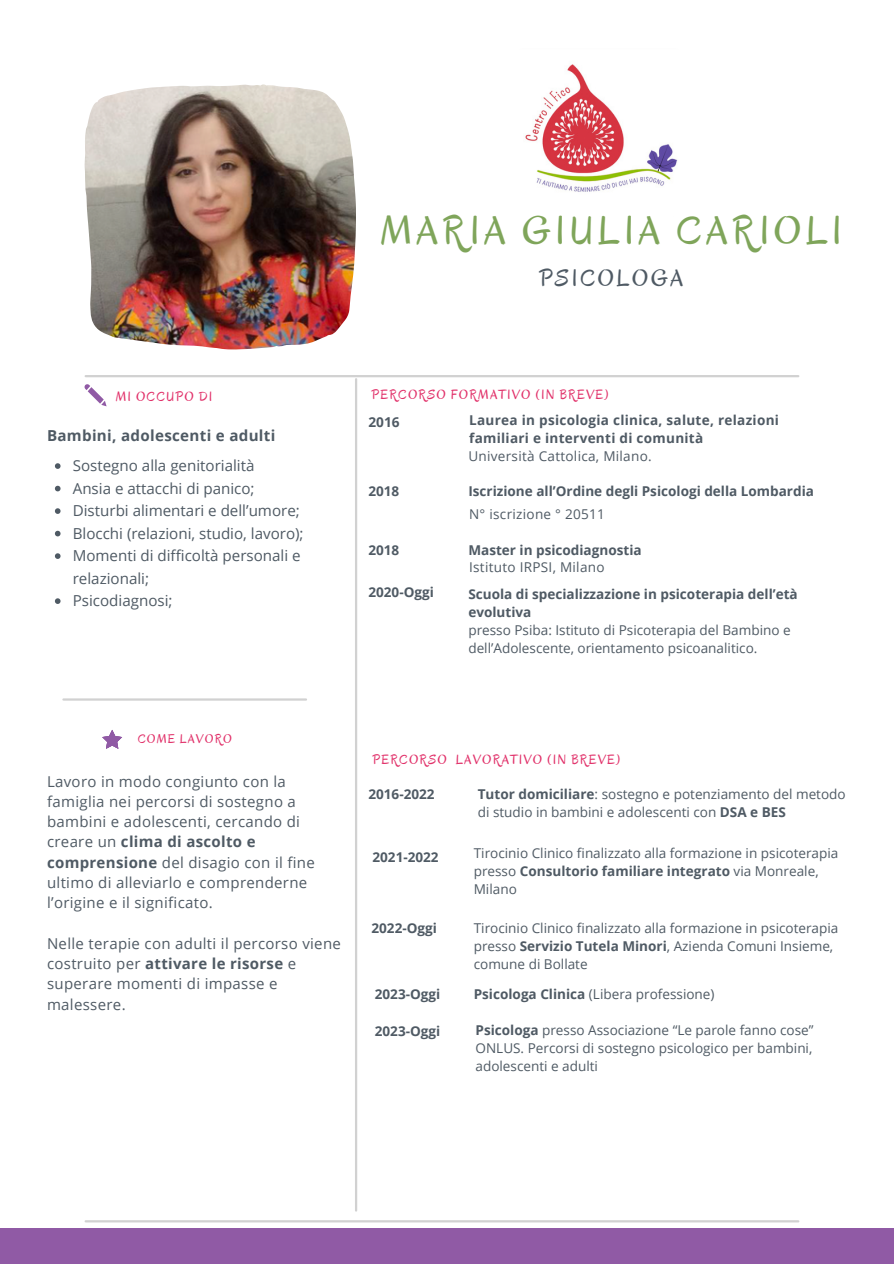
<style>
.page{position:relative;width:894px;height:1264px;background:#fff}
.page>*{position:absolute;margin:0;border:0;box-sizing:border-box;transform-origin:0 0}
.t1{font:40.5px "Oregano";letter-spacing:.105em;color:#7fa55a}
.t2{font:24px "Oregano";letter-spacing:.1em;color:#4f5a64}
.t3{font:15.15px/22.5px "Open Sans";color:#4f5a64}
.t4{font:700 15.15px "Open Sans";letter-spacing:.02em;color:#4f5a64}
.t5{font:15px/20.2px "Open Sans";letter-spacing:.02em;color:#4f5a64}
.t6{font:700 13.65px "Open Sans";color:#4f5a64}
.t7{font:13.5px/18px "Open Sans";color:#4f5a64}
.t8{font:700 13.5px/18px "Open Sans";color:#4f5a64}
.t9{font:700 13.5px/18px "Open Sans";letter-spacing:.02em;color:#4f5a64}
.t10{font:13.5px "Open Sans";letter-spacing:.02em;color:#4f5a64}
.t11{font:13.5px "Oregano";letter-spacing:.095em;color:#e13069}
.t12{font:12.75px "Oregano";letter-spacing:.095em;color:#e13069}
.s1{font-weight:700}
</style>
<div class="page">
<hr style="left:86px;top:375px;width:712px;height:2px;background:#d1d1d1">
<hr style="left:63px;top:698px;width:243px;height:2px;background:#d1d1d1">
<hr style="left:86px;top:1220px;width:712px;height:2px;background:#d1d1d1">
<svg style="left:84px;top:384px;width:23px;height:22px"></svg>
<div style="left:0;top:1227px;width:893px;height:36px;background:#905aa5"></div>
<img style="left:514px;top:48px;width:169px;height:169px;border-radius:10px">
<svg style="left:102px;top:730px;width:20px;height:18px"></svg>
<hr style="left:355px;top:379px;width:2px;height:831px;background:#d1d1d1">
<img style="left:85px;top:84px;width:271px;height:265px">
<svg style="left:55px;top:463px;width:5px;height:6px"></svg>
<svg style="left:55px;top:486px;width:5px;height:5px"></svg>
<svg style="left:55px;top:508px;width:5px;height:6px"></svg>
<svg style="left:55px;top:531px;width:5px;height:5px"></svg>
<svg style="left:55px;top:553px;width:5px;height:6px"></svg>
<svg style="left:55px;top:598px;width:5px;height:6px"></svg>
<p class="t1" style="left:380px;top:205px;width:462px">MARIA GIULIA CARIOLI</p>
<h1 class="t2" style="left:539px;top:263px;width:146px">PSICOLOGA</h1>
<h5 class="t11" style="left:116px;top:388px;width:98px">MI OCCUPO DI</h5>
<p class="t11" style="left:371px;top:385px;width:239px">PERCORSO FORMATIVO (IN BREVE)</p>
<h3 class="t4" style="left:47px;top:425px;width:230px">Bambini, adolescenti e adulti</h3>
<p class="t3" style="left:73px;top:454px;width:183px">Sostegno alla genitorialità</p>
<p class="t3" style="left:73px;top:476px;width:183px">Ansia e attacchi di panico;</p>
<p class="t3" style="left:73px;top:499px;width:228px">Disturbi alimentari e dell’umore;</p>
<p class="t3" style="left:73px;top:521px;width:232px">Blocchi (relazioni, studio, lavoro);</p>
<h5 class="t3" style="left:73px;top:544px;width:229px">Momenti di difficoltà personali e relazionali;</h5>
<h4 class="t3" style="left:73px;top:589px;width:101px">Psicodiagnosi;</h4>
<p class="t6" style="left:368px;top:412px;width:33px">2016</p>
<p class="t9" style="left:469px;top:411px;width:311px">Laurea in psicologia clinica, salute, relazioni familiari e interventi di comunità</p>
<p class="t10" style="left:468px;top:446px;width:185px">Università Cattolica, Milano.</p>
<p class="t8" style="left:368px;top:481px;width:32px">2018</p>
<h6 class="t8" style="left:368px;top:541px;width:32px">2018</h6>
<h6 class="t8" style="left:468px;top:482px;width:347px">Iscrizione all’Ordine degli Psicologi della Lombardia</h6>
<h6 class="t10" style="left:469px;top:505px;width:137px">N° iscrizione ° 20511</h6>
<p class="t8" style="left:468px;top:540px;width:175px">Master in psicodiagnostia</p>
<p class="t10" style="left:469px;top:558px;width:137px">Istituto IRPSI, Milano</p>
<h6 class="t8" style="left:368px;top:583px;width:67px">2020-Oggi</h6>
<p class="t8" style="left:468px;top:584px;width:331px">Scuola di specializzazione in psicoterapia dell’età evolutiva</p>
<p class="t7" style="left:468px;top:620px;width:324px">presso Psiba: Istituto di Psicoterapia del Bambino e dell’Adolescente, orientamento psicoanalitico.</p>
<h4 class="t12" style="left:138px;top:731px;width:95px">COME LAVORO</h4>
<h5 class="t5" style="left:47px;top:770px;width:269px">Lavoro in modo congiunto con la famiglia nei percorsi di sostegno a bambini e adolescenti, cercando di creare un <span class="s1">clima di ascolto e comprensione</span> del disagio con il fine ultimo di alleviarlo e comprenderne l’origine e il significato.</h5>
<h6 class="t5" style="left:47px;top:932px;width:295px">Nelle terapie con adulti il percorso viene costruito per <span class="s1">attivare le risorse</span> e superare momenti di impasse e malessere.</h6>
<h3 class="t11" style="left:372px;top:751px;width:249px">PERCORSO LAVORATIVO (IN BREVE)</h3>
<h6 class="t8" style="left:368px;top:785px;width:68px">2016-2022</h6>
<p class="t7" style="left:477px;top:785px;width:369px"><span class="s1">Tutor domiciliare</span>: sostegno e potenziamento del metodo di studio in bambini e adolescenti con <span class="s1">DSA e BES</span></p>
<p class="t8" style="left:372px;top:848px;width:68px">2021-2022</p>
<p class="t7" style="left:473px;top:843px;width:366px">Tirocinio Clinico finalizzato alla formazione in psicoterapia presso <span class="s1">Consultorio familiare integrato</span> via Monreale,<br>Milano</p>
<h6 class="t8" style="left:371px;top:919px;width:67px">2022-Oggi</h6>
<h6 class="t7" style="left:473px;top:919px;width:366px">Tirocinio Clinico finalizzato alla formazione in psicoterapia presso <span class="s1">Servizio Tutela Minori</span>, Azienda Comuni Insieme, comune di Bollate</h6>
<h5 class="t8" style="left:375px;top:984px;width:67px">2023-Oggi</h5>
<h6 class="t7" style="left:473px;top:984px;width:242px"><span class="s1">Psicologa Clinica</span> (Libera professione)</h6>
<p class="t8" style="left:375px;top:1021px;width:67px">2023-Oggi</p>
<h6 class="t7" style="left:475px;top:1020px;width:339px;text-align:justify"><span class="s1">Psicologa</span> presso Associazione “Le parole fanno cose” ONLUS. Percorsi di sostegno psicologico per bambini, adolescenti e adulti</h6>
</div>
